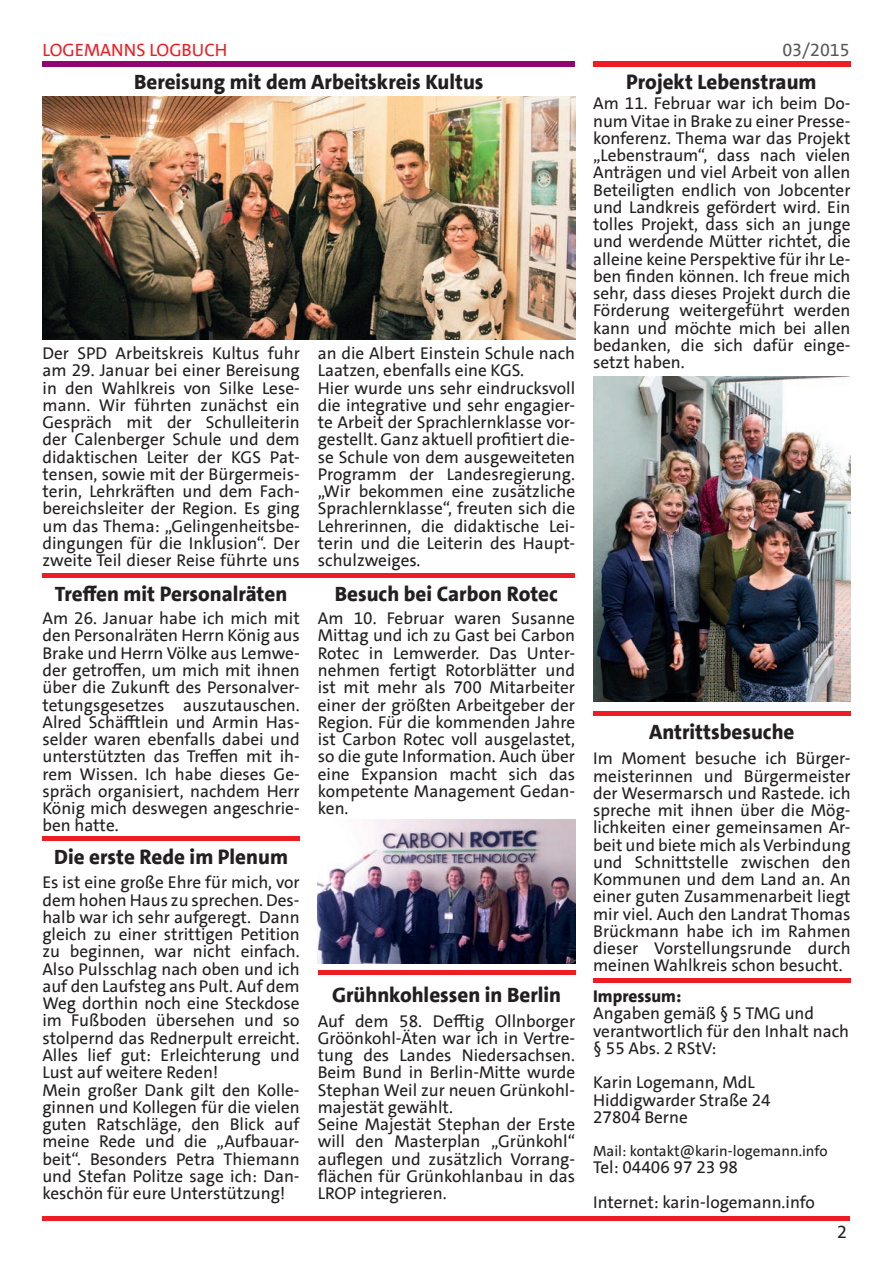
<style>
.page{position:relative;width:893px;height:1263px;background:#fff}
.page>*{position:absolute;margin:0;border:0;box-sizing:border-box;transform-origin:0 0}
.t1{font:800 21px "SPD The Sans";color:#231f20}
.t2{font:18px "SPD The Sans";color:#ee1d23}
.t3{font:18px "SPD The Sans";color:#57585a}
.t4{font:18px "SPD The Sans";color:#231f20}
.t5{font:17.25px/17.2px "SPD The Sans";color:#231f20}
.t6{font:800 17.25px "SPD The Sans";color:#231f20}
.t7{font:15px "SPD The Sans";color:#231f20}
</style>
<div class="page">
<div style="left:43px;top:61px;width:532px;height:6px;background:#920570"></div>
<hr style="left:43px;top:1216px;width:807px;height:4px;background:#ee1d23">
<div style="left:593px;top:61px;width:257px;height:6px;background:#ee1d23"></div>
<div style="left:42px;top:573px;width:533px;height:5px;background:#ee1d23"></div>
<div style="left:318px;top:970px;width:257px;height:5px;background:#ee1d23"></div>
<hr style="left:593px;top:711px;width:258px;height:4px;background:#ee1d23">
<hr style="left:593px;top:978px;width:258px;height:4px;background:#ee1d23">
<hr style="left:43px;top:836px;width:257px;height:4px;background:#ee1d23">
<img style="left:43px;top:97px;width:532px;height:243px">
<img style="left:593px;top:376px;width:257px;height:326px">
<img style="left:318px;top:819px;width:257px;height:144px">
<p class="t2" style="left:43px;top:38px;width:186px">LOGEMANNS LOGBUCH</p>
<p class="t3" style="left:782px;top:38px;width:69px">03/2015</p>
<p class="t1" style="left:134px;top:68px;width:351px">Bereisung mit dem Arbeitskreis Kultus</p>
<p class="t5" style="left:43px;top:345px;width:259px;text-align:justify">Der SPD Arbeitskreis Kultus fuhr am 29. Januar bei einer Bereisung in den Wahlkreis von Silke Lese&shy;mann. Wir führten zunächst ein Gespräch mit der Schulleiterin der Calenberger Schule und dem didaktischen Leiter der KGS Pat&shy;tensen, sowie mit der Bürgermeis&shy;terin, Lehrkräften und dem Fach&shy;bereichsleiter der Region. Es ging um das Thema: „Gelingenheitsbe&shy;dingungen für die Inklusion“. Der zweite Teil dieser Reise führte uns</p>
<p class="t5" style="left:318px;top:345px;width:259px">an die Albert Einstein Schule nach<br>Laatzen, ebenfalls eine KGS.<br>Hier wurde uns sehr eindrucksvoll die integrative und sehr engagier&shy;te Arbeit der Sprachlernklasse vor&shy;gestellt. Ganz aktuell profitiert die&shy;se Schule von dem ausgeweiteten<br>Programm der Landesregierung. „Wir bekommen eine zusätzliche<br>Sprachlernklasse“, freuten sich die<br>Lehrerinnen, die didaktische Lei&shy;terin und die Leiterin des Haupt&shy;schulzweiges.</p>
<p class="t1" style="left:335px;top:580px;width:225px">Besuch bei Carbon Rotec</p>
<p class="t1" style="left:55px;top:580px;width:234px">Treffen mit Personalräten</p>
<p class="t5" style="left:42px;top:610px;width:259px;text-align:justify">Am 26. Januar habe ich mich mit den Personalräten Herrn König aus Brake und Herrn Völke aus Lemwe&shy;der getroffen, um mich mit ihnen über die Zukunft des Personalver&shy;tetungsgesetzes auszutauschen.<br>Alred Schäfftlein und Armin Has&shy;selder waren ebenfalls dabei und unterstützten das Treffen mit ih&shy;rem Wissen. Ich habe dieses Ge&shy;spräch organisiert, nachdem Herr König mich deswegen angeschrie&shy;ben hatte.</p>
<p class="t5" style="left:318px;top:610px;width:259px;text-align:justify">Am 10. Februar waren Susanne Mittag und ich zu Gast bei Carbon Rotec in Lemwerder. Das Unter&shy;nehmen fertigt Rotorblätter und ist mit mehr als 700 Mitarbeiter einer der größten Arbeitgeber der Region. Für die kommenden Jahre ist Carbon Rotec voll ausgelastet, so die gute Information. Auch über eine Expansion macht sich das kompetente Management Gedan&shy;ken.</p>
<p class="t1" style="left:54px;top:843px;width:235px">Die erste Rede im Plenum</p>
<p class="t5" style="left:42px;top:874px;width:259px">Es ist eine große Ehre für mich, vor dem hohen Haus zu sprechen. Des&shy;halb war ich sehr aufgeregt. Dann gleich zu einer strittigen Petition zu beginnen, war nicht einfach.<br>Also Pulsschlag nach oben und ich auf den Laufsteg ans Pult. Auf dem<br>Weg dorthin noch eine Steckdose im Fußboden übersehen und so stolpernd das Rednerpult erreicht.<br>Alles lief gut: Erleichterung und<br>Lust auf weitere Reden!<br>Mein großer Dank gilt den Kolle&shy;ginnen und Kollegen für die vielen guten Ratschläge, den Blick auf meine Rede und die „Aufbauar&shy;beit“. Besonders Petra Thiemann und Stefan Politze sage ich: Dan&shy;keschön für eure Unterstützung!</p>
<p class="t1" style="left:332px;top:981px;width:231px">Grühnkohlessen in Berlin</p>
<p class="t5" style="left:318px;top:1012px;width:259px">Auf dem 58. Defftig Ollnborger<br>Gröönkohl-Äten war ich in Vertre&shy;tung des Landes Niedersachsen.<br>Beim Bund in Berlin-Mitte wurde<br>Stephan Weil zur neuen Grünkohl&shy;majestät gewählt.<br>Seine Majestät Stephan der Erste will den Masterplan „Grünkohl“ auflegen und zusätzlich Vorrang&shy;flächen für Grünkohlanbau in das<br>LROP integrieren.</p>
<p class="t1" style="left:626px;top:68px;width:192px">Projekt Lebenstraum</p>
<p class="t5" style="left:593px;top:95px;width:259px;text-align:justify">Am 11. Februar war ich beim Do&shy;num Vitae in Brake zu einer Presse&shy;konferenz. Thema war das Projekt „Lebenstraum“, dass nach vielen Anträgen und viel Arbeit von allen Beteiligten endlich von Jobcenter und Landkreis gefördert wird. Ein tolles Projekt, dass sich an junge und werdende Mütter richtet, die alleine keine Perspektive für ihr Le&shy;ben finden können. Ich freue mich sehr, dass dieses Projekt durch die Förderung weitergeführt werden kann und möchte mich bei allen bedanken, die sich dafür einge&shy;setzt haben.</p>
<p class="t1" style="left:649px;top:718px;width:147px">Antrittsbesuche</p>
<p class="t5" style="left:593px;top:750px;width:259px;text-align:justify">Im Moment besuche ich Bürger&shy;meisterinnen und Bürgermeister der Wesermarsch und Rastede. ich spreche mit ihnen über die Mög&shy;lichkeiten einer gemeinsamen Ar&shy;beit und biete mich als Verbindung und Schnittstelle zwischen den Kommunen und dem Land an. An einer guten Zusammenarbeit liegt mir viel. Auch den Landrat Thomas Brückmann habe ich im Rahmen dieser Vorstellungsrunde durch meinen Wahlkreis schon besucht.</p>
<p class="t6" style="left:593px;top:985px;width:90px">Impressum:</p>
<p class="t5" style="left:593px;top:1005px;width:257px">Angaben gemäß § 5 TMG und verantwortlich für den Inhalt nach § 55 Abs. 2 RStV:</p>
<p class="t5" style="left:593px;top:1074px;width:179px">Karin Logemann, MdL<br>Hiddigwarder Straße 24<br>27804 Berne</p>
<p class="t7" style="left:593px;top:1141px;width:236px">Mail: kontakt@karin-logemann.info</p>
<p class="t5" style="left:593px;top:1150px;width:223px;line-height:34.5px">Tel: 04406 97 23 98<br>Internet: karin-logemann.info</p>
<p class="t4" style="left:837px;top:1220px;width:11px">2</p>
</div>
